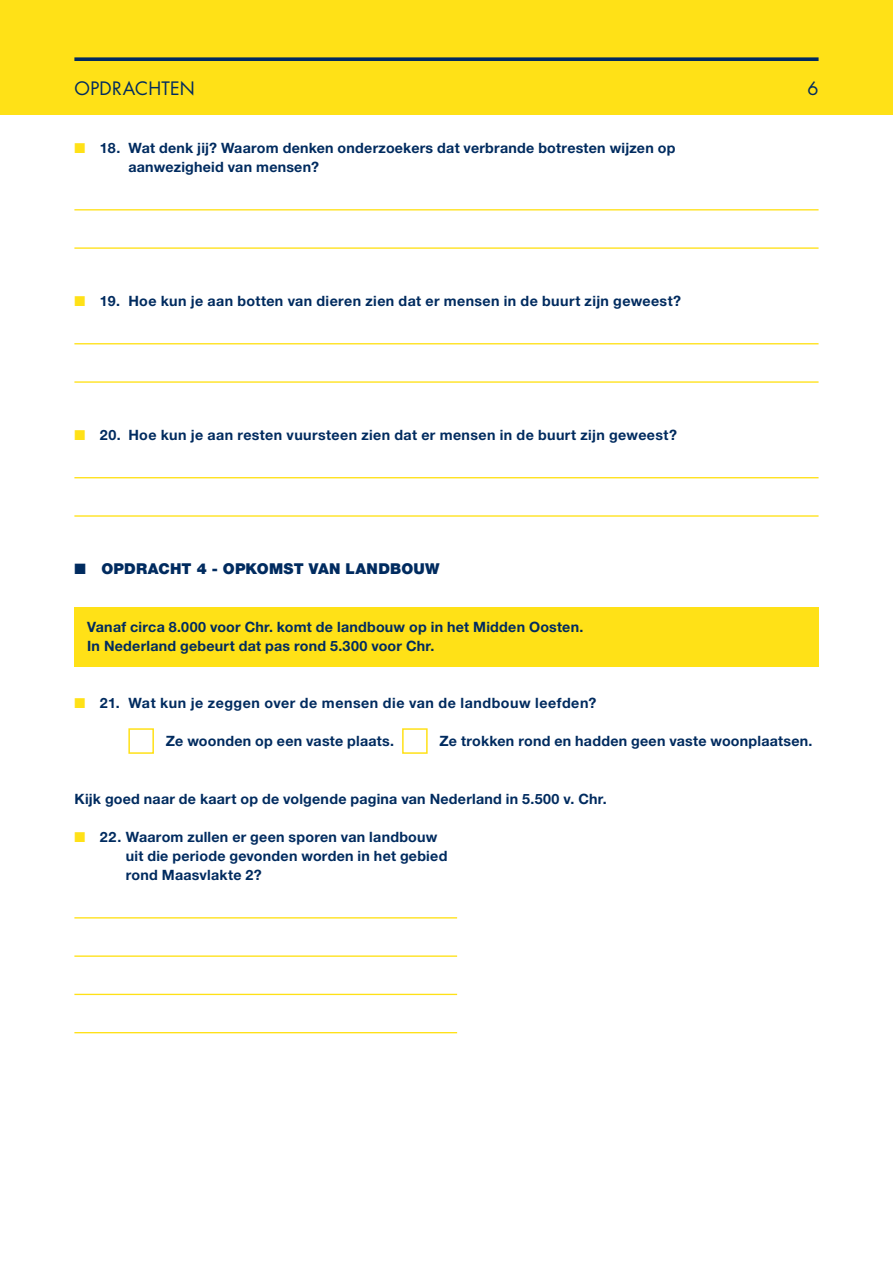
<style>
.page{position:relative;width:893px;height:1263px;background:#fff}
.page>*{position:absolute;margin:0;border:0;box-sizing:border-box;transform-origin:0 0}
.t1{font:18px "Futura Std";letter-spacing:.015em;color:#002b5f}
.t2{font:900 15px "Helvetica Neue LT Std";letter-spacing:.015em;color:#002b5f}
.t3{font:700 14.25px/19.2px "Helvetica Neue LT Std";letter-spacing:.02em;color:#002b5f}
.s1{color:#ffe117}
</style>
<div class="page">
<div style="left:0;top:0;width:893px;height:115px;background:#ffe117"></div>
<svg style="left:74px;top:57px;width:745px;height:4px;background:#1a3d57"></svg>
<div style="left:74px;top:607px;width:745px;height:60px;background:#ffe117"></div>
<hr style="left:74px;top:209px;width:745px;height:1px;background:#ffe117">
<hr style="left:74px;top:247px;width:745px;height:2px;background:#ffe117">
<hr style="left:74px;top:343px;width:745px;height:1px;background:#ffe117">
<hr style="left:74px;top:381px;width:745px;height:2px;background:#ffe117">
<hr style="left:74px;top:477px;width:745px;height:1px;background:#ffe117">
<hr style="left:74px;top:515px;width:745px;height:2px;background:#ffe117">
<div style="left:128px;top:728px;width:26px;height:26px;border:2px solid #ffe117"></div>
<div style="left:402px;top:728px;width:26px;height:26px;border:2px solid #ffe117"></div>
<hr style="left:74px;top:917px;width:383px;height:1px;background:#ffe117">
<hr style="left:74px;top:955px;width:383px;height:2px;background:#ffe117">
<hr style="left:74px;top:994px;width:383px;height:1px;background:#ffe117">
<hr style="left:74px;top:1032px;width:383px;height:1px;background:#ffe117">
<p class="t1" style="left:74px;top:77px;width:122px">OPDRACHTEN</p>
<p class="t3" style="left:128px;top:138px;width:548px;text-indent:-54px"><span class="s1">■</span> 18. Wat denk jij? Waarom denken onderzoekers dat verbrande botresten wijzen op aanwezigheid van mensen?</p>
<p class="t3" style="left:74px;top:291px;width:608px"><span class="s1">■</span> 19. Hoe kun je aan botten van dieren zien dat er mensen in de buurt zijn geweest?</p>
<p class="t3" style="left:74px;top:425px;width:604px"><span class="s1">■</span> 20. Hoe kun je aan resten vuursteen zien dat er mensen in de buurt zijn geweest?</p>
<p class="t2" style="left:74px;top:560px;width:367px">■ OPDRACHT 4 - OPKOMST VAN LANDBOUW</p>
<p class="t3" style="left:87px;top:616px;width:498px">Vanaf circa 8.000 voor Chr. komt de landbouw op in het Midden Oosten.<br>In Nederland gebeurt dat pas rond 5.300 voor Chr.</p>
<p class="t1" style="left:807px;top:77px;width:13px">6</p>
<p class="t3" style="left:74px;top:693px;width:524px"><span class="s1">■</span> 21. Wat kun je zeggen over de mensen die van de landbouw leefden?</p>
<p class="t3" style="left:166px;top:731px;width:230px">Ze woonden op een vaste plaats.</p>
<p class="t3" style="left:439px;top:731px;width:375px">Ze trokken rond en hadden geen vaste woonplaatsen.</p>
<p class="t3" style="left:74px;top:789px;width:534px">Kijk goed naar de kaart op de volgende pagina van Nederland in 5.500 v. Chr.</p>
<p class="t3" style="left:126px;top:827px;width:323px;text-indent:-51px"><span class="s1">■</span> 22. Waarom zullen er geen sporen van landbouw uit die periode gevonden worden in het gebied rond Maasvlakte 2?</p>
</div>
